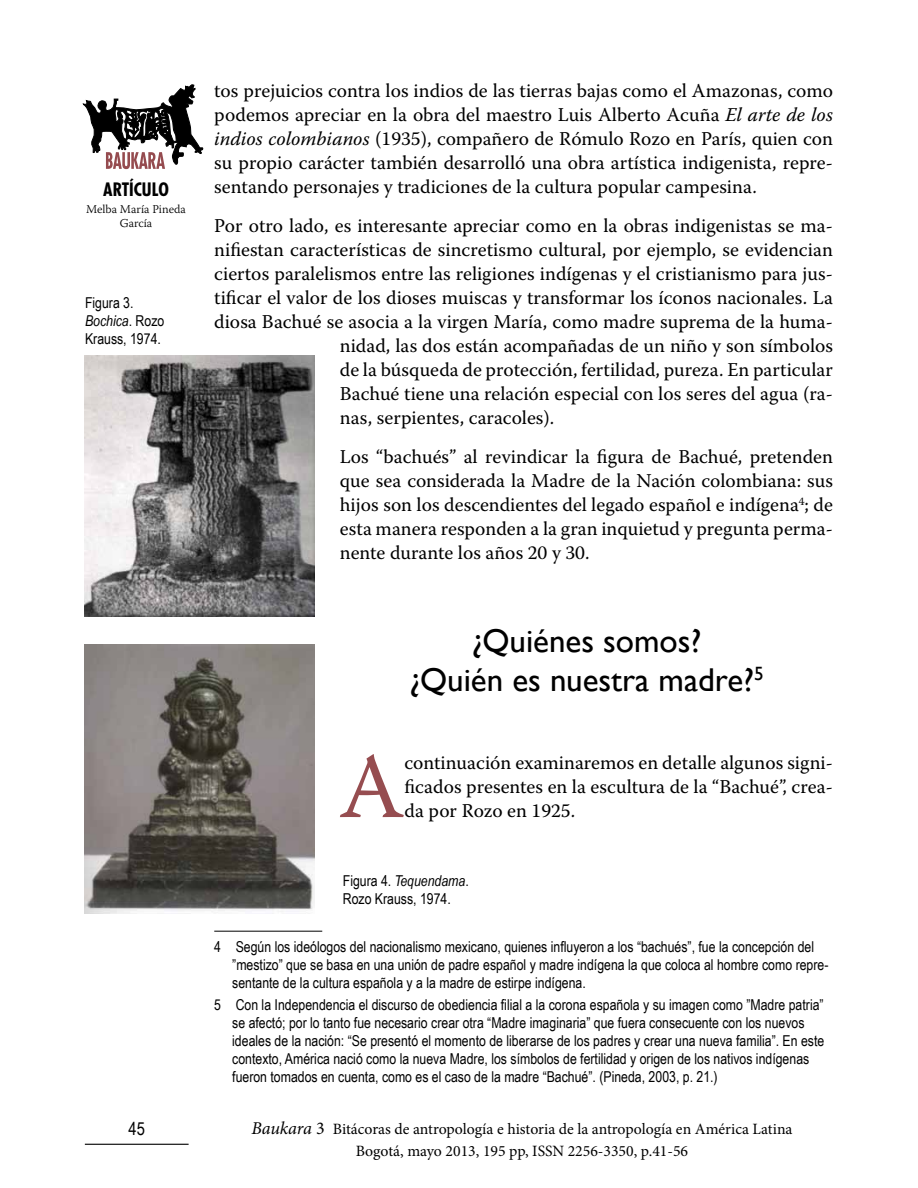
<style>
.page{position:relative;width:918px;height:1188px;background:#fff}
.page>*{position:absolute;margin:0;border:0;box-sizing:border-box;transform-origin:0 0}
.t1{font:92.4px "Warnock Pro";color:#964d50}
.t2{font:33px/39px "Gill Sans";color:#000;text-align:center}
.t3{font:19.5px/24px "Warnock Pro";color:#000;text-align:justify}
.t4{font:700 condensed 18px "Futura Std";color:#000}
.t5{font:18px "Arial Narrow";color:#000}
.t6{font:15.75px/22.4px "Minion Pro";color:#000;text-align:center}
.t7{font:15px/18px "Arial Narrow";color:#000}
.t8{font:300 12px/13.5px "Warnock Pro";color:#000;text-align:center}
.s1{font-style:italic}
.s2{font-style:italic;font-size:18px}
.s3{font-size:18px}
</style>
<div class="page">
<hr style="left:85px;top:1144px;width:104px;height:1px;background:#000">
<svg style="left:83px;top:84px;width:120px;height:85px"></svg>
<hr style="left:214px;top:931px;width:108px;height:1px;background:#000">
<img style="left:85px;top:355px;width:229px;height:262px">
<img style="left:85px;top:644px;width:229px;height:269px">
<p class="t4" style="left:103px;top:178px;width:67px">ARTÍCULO</p>
<p class="t8" style="left:86px;top:202px;width:101px">Melba María Pineda<br>García</p>
<p class="t7" style="left:85px;top:293px;width:81px">Figura 3.<br><span class="s1">Bochica</span>. Rozo<br>Krauss, 1974.</p>
<p class="t5" style="left:129px;top:1116px;width:18px">45</p>
<p class="t3" style="left:214px;top:78px;width:620px">tos prejuicios contra los indios de las tierras bajas como el Amazonas, como podemos apreciar en la obra del maestro Luis Alberto Acuña <span class="s1">El arte de los indios colombianos</span> (1935), compañero de Rómulo Rozo en París, quien con su propio carácter también desarrolló una obra artística indigenista, repre&shy;sentando personajes y tradiciones de la cultura popular campesina.</p>
<p class="t3" style="left:214px;top:213px;width:620px">Por otro lado, es interesante apreciar como en la obras indigenistas se ma-</p>
<p class="t3" style="left:214px;top:237px;width:620px">nifiestan características de sincretismo cultural, por ejemplo, se evidencian</p>
<p class="t3" style="left:214px;top:261px;width:620px">ciertos paralelismos entre las religiones indígenas y el cristianismo para jus-</p>
<p class="t3" style="left:214px;top:285px;width:620px">tificar el valor de los dioses muiscas y transformar los íconos nacionales. La</p>
<p class="t3" style="left:214px;top:309px;width:620px">diosa Bachué se asocia a la virgen María, como madre suprema de la huma-</p>
<p class="t3" style="left:340px;top:333px;width:495px">nidad, las dos están acompañadas de un niño y son símbolos</p>
<p class="t3" style="left:340px;top:357px;width:495px">de la búsqueda de protección, fertilidad, pureza. En particular</p>
<p class="t3" style="left:340px;top:381px;width:495px">Bachué tiene una relación especial con los seres del agua (ra-</p>
<p class="t3" style="left:340px;top:405px;width:216px">nas, serpientes, caracoles).</p>
<p class="t3" style="left:340px;top:444px;width:495px">Los “bachués” al revindicar la figura de Bachué, pretenden que sea considerada la Madre de la Nación colombiana: sus hijos son los descendientes del legado español e indígena<sup>4</sup>; de esta manera responden a la gran inquietud y pregunta perma&shy;nente durante los años 20 y 30.</p>
<h2 class="t2" style="left:409px;top:621px;width:356px">¿Quiénes somos?<br>¿Quién es nuestra madre?<sup>5</sup></h2>
<h1 class="t1" style="left:339px;top:731px;width:67px">A</h1>
<p class="t3" style="left:405px;top:750px;width:430px">continuación examinaremos en detalle algunos signi&shy;ficados presentes en la escultura de la “Bachué”, crea&shy;da por Rozo en 1925.</p>
<p class="t7" style="left:343px;top:871px;width:127px">Figura 4. <span class="s1">Tequendama</span>.<br>Rozo Krauss, 1974.</p>
<p class="t7" style="left:232px;top:938px;width:598px;text-indent:-18px">4 Según los ideólogos del nacionalismo mexicano, quienes influyeron a los “bachués”, fue la concepción del ”mestizo” que se basa en una unión de padre español y madre indígena la que coloca al hombre como repre&shy;sentante de la cultura española y a la madre de estirpe indígena.</p>
<p class="t7" style="left:232px;top:995px;width:594px;text-indent:-18px">5 Con la Independencia el discurso de obediencia filial a la corona española y su imagen como ”Madre patria” se afectó; por lo tanto fue necesario crear otra “Madre imaginaria” que fuera consecuente con los nuevos ideales de la nación: “Se presentó el momento de liberarse de los padres y crear una nueva familia”. En este contexto, América nació como la nueva Madre, los símbolos de fertilidad y origen de los nativos indígenas fueron tomados en cuenta, como es el caso de la madre “Bachué”. (Pineda, 2003, p. 21.)</p>
<p class="t6" style="left:251px;top:1118px;width:543px"><span class="s2">Baukara</span> <span class="s3">3</span> Bitácoras de antropología e historia de la antropología en América Latina<br>Bogotá, mayo 2013, 195 pp, ISSN 2256-3350, p.41-56</p>
</div>
